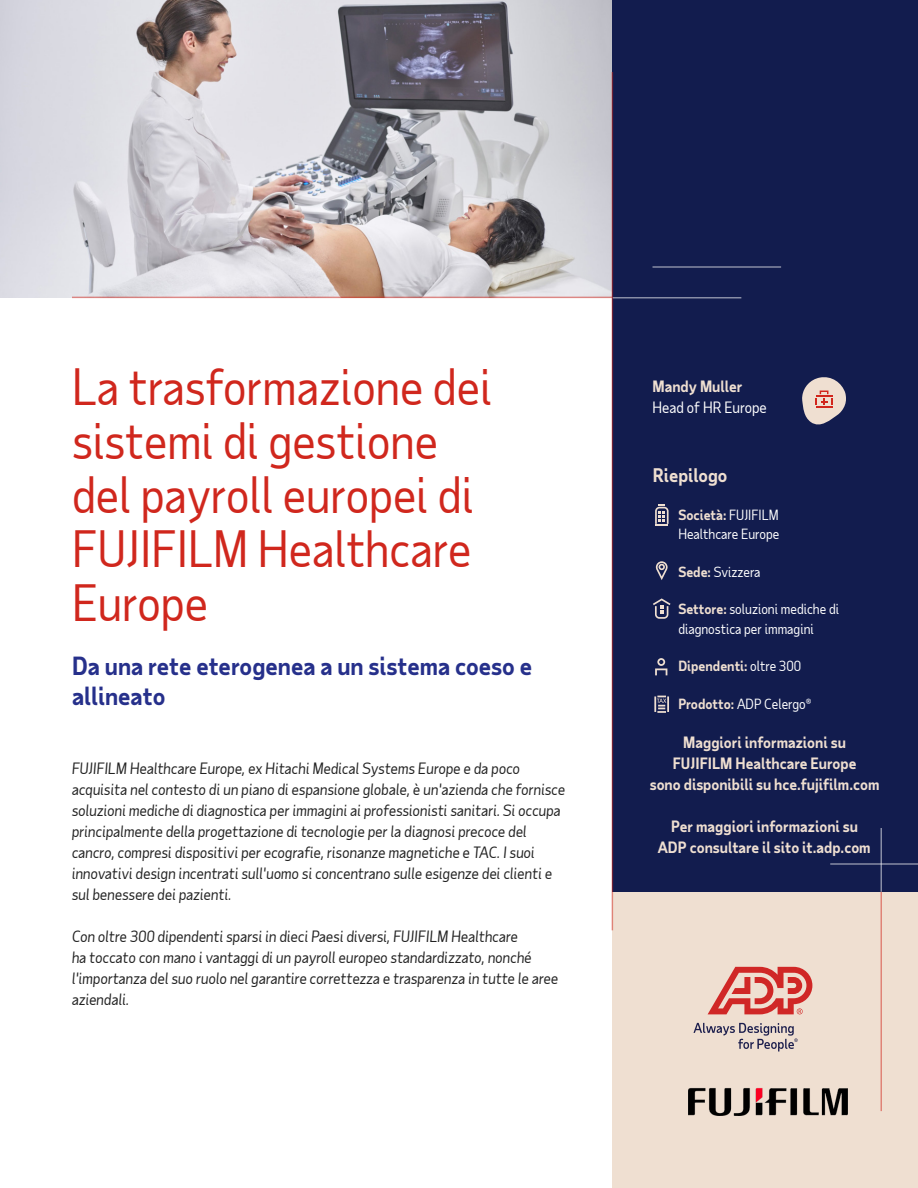
<style>
.page{position:relative;width:918px;height:1188px;background:#fff}
.page>*{position:absolute;margin:0;border:0;box-sizing:border-box;transform-origin:0 0}
.t1{font:48px/54px "Taub Sans";color:#d0271d}
.t2{font:700 24px/30px "Taub Sans";color:#26308b}
.t3{font:700 18px "Taub Sans";color:#efdfd1}
.t4{font:italic 15px/21px "Taub Sans";color:#222}
.t5{font:700 15px/21px "Taub Sans";color:#efdfd1;text-align:center}
.t6{font:15px "Taub Sans";color:#fff}
.t7{font:13.5px/19.5px "Taub Sans";color:#fff}
.t8{font:700 13.5px "Taub Sans";color:#efdfd1}
.s1{font-weight:700;color:#efdfd1}
.s2{font-weight:400;color:#fff}
</style>
<div class="page">
<div style="left:612px;top:870px;width:306px;height:318px;background:#efdfd1"></div>
<div style="left:613px;top:0;width:305px;height:892px;background:#121c4e"></div>
<div style="left:500px;top:0;width:418px;height:297px;background:#121c4e"></div>
<img style="left:0;top:0;width:612px;height:297px">
<hr style="left:612px;top:72px;width:1px;height:858px;background:#d0271d">
<hr style="left:880px;top:892px;width:2px;height:219px;background:#d0271d">
<hr style="left:880px;top:828px;width:2px;height:64px;background:#fff">
<hr style="left:72px;top:297px;width:540px;height:1px;background:#d0271d">
<hr style="left:652px;top:266px;width:129px;height:2px;background:#fff">
<hr style="left:613px;top:297px;width:128px;height:1px;background:#fff">
<hr style="left:830px;top:863px;width:88px;height:2px;background:#fff">
<svg style="left:653px;top:598px;width:18px;height:21px"></svg>
<svg style="left:655px;top:504px;width:14px;height:22px"></svg>
<svg style="left:656px;top:561px;width:12px;height:19px"></svg>
<svg style="left:655px;top:658px;width:12px;height:17px"></svg>
<svg style="left:654px;top:696px;width:15px;height:17px"></svg>
<svg style="left:693px;top:1023px;width:105px;height:29px"></svg>
<svg style="left:708px;top:967px;width:104px;height:47px"></svg>
<img style="left:688px;top:1088px;width:159px;height:27px">
<svg style="left:802px;top:377px;width:44px;height:48px"></svg>
<h1 class="t1" style="left:72px;top:359px;width:422px">La trasformazione dei sistemi di gestione del payroll europei di<br>FUJIFILM Healthcare<br>Europe</h1>
<h2 class="t2" style="left:72px;top:650px;width:462px">Da una rete eterogenea a un sistema coeso e allineato</h2>
<p class="t4" style="left:72px;top:758px;width:495px">FUJIFILM Healthcare Europe, ex Hitachi Medical Systems Europe e da poco acquisita nel contesto di un piano di espansione globale, è un'azienda che fornisce soluzioni mediche di diagnostica per immagini ai professionisti sanitari. Si occupa principalmente della progettazione di tecnologie per la diagnosi precoce del cancro, compresi dispositivi per ecografie, risonanze magnetiche e TAC. I suoi innovativi design incentrati sull'uomo si concentrano sulle esigenze dei clienti e sul benessere dei pazienti.</p>
<p class="t4" style="left:72px;top:926px;width:488px">Con oltre 300 dipendenti sparsi in dieci Paesi diversi, FUJIFILM Healthcare<br>ha toccato con mano i vantaggi di un payroll europeo standardizzato, nonché l'importanza del suo ruolo nel garantire correttezza e trasparenza in tutte le aree aziendali.</p>
<p class="t5" style="left:652px;top:376px;width:92px">Mandy Muller</p>
<p class="t6" style="left:652px;top:398px;width:116px">Head of HR Europe</p>
<p class="t3" style="left:653px;top:464px;width:76px">Riepilogo</p>
<p class="t7" style="left:678px;top:505px;width:103px"><span class="s1">Società:</span> FUJIFILM<br>Healthcare Europe</p>
<p class="t7" style="left:678px;top:562px;width:84px"><span class="s1">Sede:</span> Svizzera</p>
<p class="t7" style="left:678px;top:599px;width:162px"><span class="s1">Settore:</span> soluzioni mediche di diagnostica per immagini</p>
<p class="t8" style="left:678px;top:657px;width:124px">Dipendenti: <span class="s2">oltre 300</span></p>
<p class="t7" style="left:678px;top:694px;width:135px"><span class="s1">Prodotto:</span> ADP Celergo®</p>
<p class="t5" style="left:650px;top:731px;width:231px">Maggiori informazioni su<br>FUJIFILM Healthcare Europe<br>sono disponibili su hce.fujifilm.com</p>
<p class="t5" style="left:658px;top:815px;width:214px">Per maggiori informazioni su<br>ADP consultare il sito it.adp.com</p>
</div>
